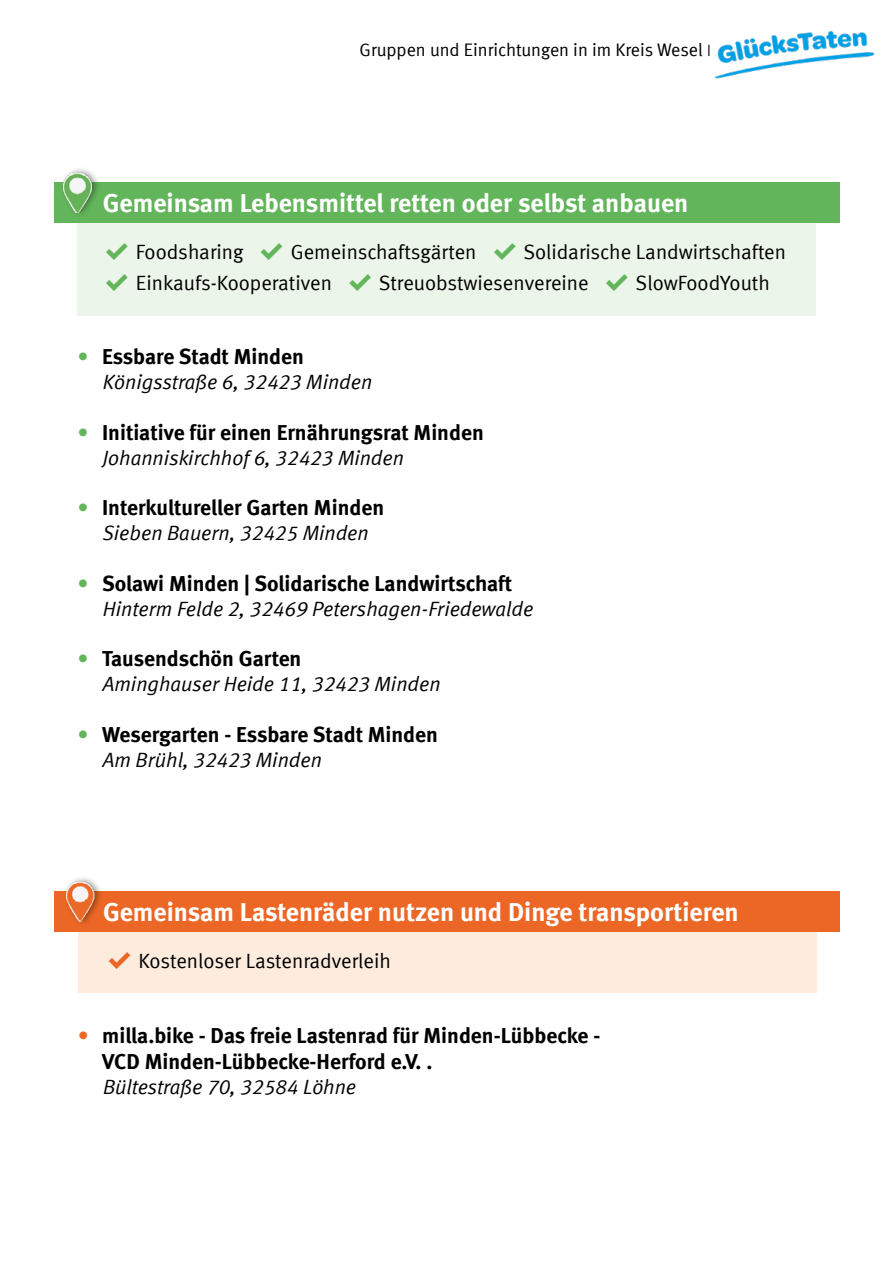
<style>
.page{position:relative;width:893px;height:1263px;background:#fff}
.page>*{position:absolute;margin:0;border:0;box-sizing:border-box;transform-origin:0 0}
.t1{font:700 26.1px "VZ Meta LF";color:#fff}
.t2{font:700 21.75px/26.1px "VZ Meta LF";color:#000}
.t3{font:italic 20.55px "VZ Meta LF";color:#020203}
.t4{font:20.55px "VZ Meta LF";color:#000}
.t5{font:18.15px "VZ Meta LF";color:#000}
.s1{font-family:"Calibri";font-weight:300}
.s2{color:#62b55a}
.s3{font-weight:400;color:#62b55a}
.s4{color:#ec6725}
.s5{font-weight:400;color:#ec6725}
</style>
<div class="page">
<img style="left:714px;top:31px;width:161px;height:48px">
<div style="left:78px;top:924px;width:738px;height:69px;background:#fdebde"></div>
<div style="left:54px;top:891px;width:786px;height:40px;background:#ec6725"></div>
<div style="left:63px;top:875px;width:40px;height:52px;background:#000;opacity:.4"></div>
<img style="left:66px;top:875px;width:29px;height:46px">
<div style="left:78px;top:215px;width:738px;height:100px;background:#ecf5e9"></div>
<div style="left:54px;top:182px;width:785px;height:41px;background:#62b55a"></div>
<div style="left:60px;top:166px;width:41px;height:53px;background:#000;opacity:.4"></div>
<img style="left:63px;top:166px;width:29px;height:47px">
<p class="t5" style="left:360px;top:40px;width:353px">Gruppen und Einrichtungen in im Kreis Wesel <span class="s1">ӏ</span></p>
<p class="t1" style="left:103px;top:187px;width:587px">Gemeinsam Lebensmittel retten oder selbst anbauen</p>
<p class="t4" style="left:103px;top:240px;width:685px"><span class="s2">✔</span> Foodsharing <span class="s2">✔</span> Gemeinschaftsgärten <span class="s2">✔</span> Solidarische Landwirtschaften</p>
<p class="t4" style="left:103px;top:271px;width:668px"><span class="s2">✔</span> Einkaufs-Kooperativen <span class="s2">✔</span> Streuobstwiesenvereine <span class="s2">✔</span> SlowFoodYouth</p>
<p class="t2" style="left:78px;top:343px;width:228px"><span class="s3">•</span> Essbare Stadt Minden</p>
<p class="t3" style="left:103px;top:370px;width:271px">Königsstraße 6, 32423 Minden</p>
<p class="t2" style="left:78px;top:419px;width:408px"><span class="s3">•</span> Initiative für einen Ernährungsrat Minden</p>
<p class="t3" style="left:103px;top:445px;width:303px">Johanniskirchhof 6, 32423 Minden</p>
<p class="t2" style="left:78px;top:494px;width:308px"><span class="s3">•</span> Interkultureller Garten Minden</p>
<p class="t3" style="left:103px;top:521px;width:267px">Sieben Bauern, 32425 Minden</p>
<p class="t2" style="left:78px;top:570px;width:436px"><span class="s3">•</span> Solawi Minden | Solidarische Landwirtschaft</p>
<p class="t3" style="left:103px;top:597px;width:432px">Hinterm Felde 2, 32469 Petershagen-Friedewalde</p>
<p class="t2" style="left:78px;top:645px;width:225px"><span class="s3">•</span> Tausendschön Garten</p>
<p class="t3" style="left:103px;top:672px;width:339px">Aminghauser Heide 11, 32423 Minden</p>
<p class="t2" style="left:78px;top:721px;width:362px"><span class="s3">•</span> Wesergarten - Essbare Stadt Minden</p>
<p class="t3" style="left:103px;top:748px;width:221px">Am Brühl, 32423 Minden</p>
<p class="t1" style="left:103px;top:896px;width:637px">Gemeinsam Lastenräder nutzen und Dinge transportieren</p>
<p class="t4" style="left:106px;top:948px;width:287px"><span class="s4">✔</span> Kostenloser Lastenradverleih</p>
<p class="t2" style="left:102px;top:1022px;width:500px;text-indent:-25px"><span class="s5">•</span> milla.bike - Das freie Lastenrad für Minden-Lübbecke -<br>VCD Minden-Lübbecke-Herford e.V. .</p>
<p class="t3" style="left:103px;top:1075px;width:255px">Bültestraße 70, 32584 Löhne</p>
</div>
